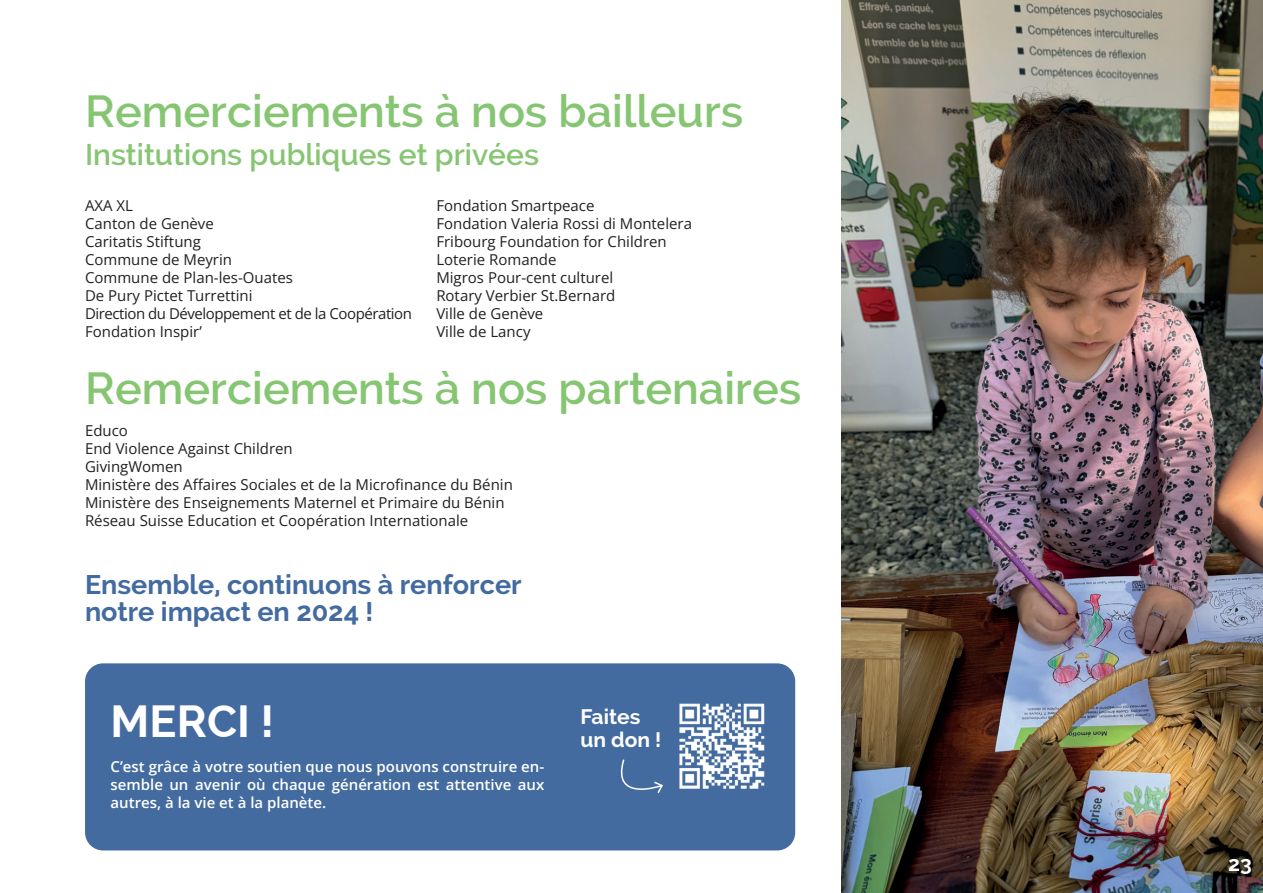
<style>
.page{position:relative;width:1263px;height:893px;background:#fff}
.page>*{position:absolute;margin:0;border:0;box-sizing:border-box;transform-origin:0 0}
.t1{font:600 45px "Raleway";color:#86c572}
.t2{font:700 45px "Raleway";color:#fff}
.t3{font:600 30px "Raleway";color:#86c572}
.t4{font:700 27px/27px "Raleway";color:#436ba0}
.t5{font:700 21px/22.5px "Raleway";color:#fff}
.t6{font:15px "Open Sans";color:#231f20}
.t7{font:600 15px/18px "Open Sans";color:#fff;text-align:justify}
.t8{font:15px "Open Sans";letter-spacing:-.03em;color:#231f20}
</style>
<div class="page">
<div style="left:85px;top:663px;width:710px;height:187px;background:#436ba0;border-radius:18px"></div>
<img style="left:841px;top:0;width:422px;height:893px">
<img style="left:679px;top:703px;width:86px;height:86px">
<svg style="left:620px;top:759px;width:43px;height:34px"></svg>
<p class="t1" style="left:85px;top:86px;width:660px">Remerciements à nos bailleurs</p>
<p class="t3" style="left:85px;top:137px;width:455px">Institutions publiques et privées</p>
<p class="t6" style="left:85px;top:195px;width:50px">AXA XL</p>
<p class="t6" style="left:85px;top:213px;width:130px">Canton de Genève</p>
<p class="t6" style="left:85px;top:231px;width:117px">Caritatis Stiftung</p>
<p class="t6" style="left:85px;top:249px;width:148px">Commune de Meyrin</p>
<p class="t6" style="left:85px;top:267px;width:209px">Commune de Plan-les-Ouates</p>
<p class="t6" style="left:85px;top:285px;width:169px">De Pury Pictet Turrettini</p>
<p class="t8" style="left:85px;top:303px;width:328px">Direction du Développement et de la Coopération</p>
<p class="t6" style="left:85px;top:321px;width:118px">Fondation Inspir’</p>
<p class="t6" style="left:436px;top:195px;width:160px">Fondation Smartpeace</p>
<p class="t6" style="left:436px;top:213px;width:257px">Fondation Valeria Rossi di Montelera</p>
<p class="t6" style="left:436px;top:231px;width:232px">Fribourg Foundation for Children</p>
<p class="t6" style="left:436px;top:249px;width:122px">Loterie Romande</p>
<p class="t6" style="left:436px;top:267px;width:178px">Migros Pour-cent culturel</p>
<p class="t6" style="left:436px;top:285px;width:181px">Rotary Verbier St.Bernard</p>
<p class="t6" style="left:436px;top:303px;width:108px">Ville de Genève</p>
<p class="t6" style="left:436px;top:321px;width:96px">Ville de Lancy</p>
<p class="t1" style="left:85px;top:362px;width:718px">Remerciements à nos partenaires</p>
<p class="t6" style="left:85px;top:420px;width:44px">Educo</p>
<p class="t6" style="left:85px;top:438px;width:209px">End Violence Against Children</p>
<p class="t6" style="left:85px;top:456px;width:99px">GivingWomen</p>
<p class="t6" style="left:85px;top:474px;width:429px">Ministère des Affaires Sociales et de la Microfinance du Bénin</p>
<p class="t6" style="left:85px;top:492px;width:421px">Ministère des Enseignements Maternel et Primaire du Bénin</p>
<p class="t6" style="left:85px;top:510px;width:385px">Réseau Suisse Education et Coopération Internationale</p>
<p class="t4" style="left:85px;top:571px;width:438px">Ensemble, continuons à renforcer notre impact en 2024 !</p>
<p class="t2" style="left:111px;top:695px;width:165px">MERCI !</p>
<p class="t7" style="left:111px;top:757px;width:435px">C’est grâce à votre soutien que nous pouvons construire en&shy;semble un avenir où chaque génération est attentive aux autres, à la vie et à la planète.</p>
<p class="t5" style="left:580px;top:706px;width:82px">Faites un don !</p>
<p class="t5" style="left:1228px;top:853px;width:25px">23</p>
</div>
